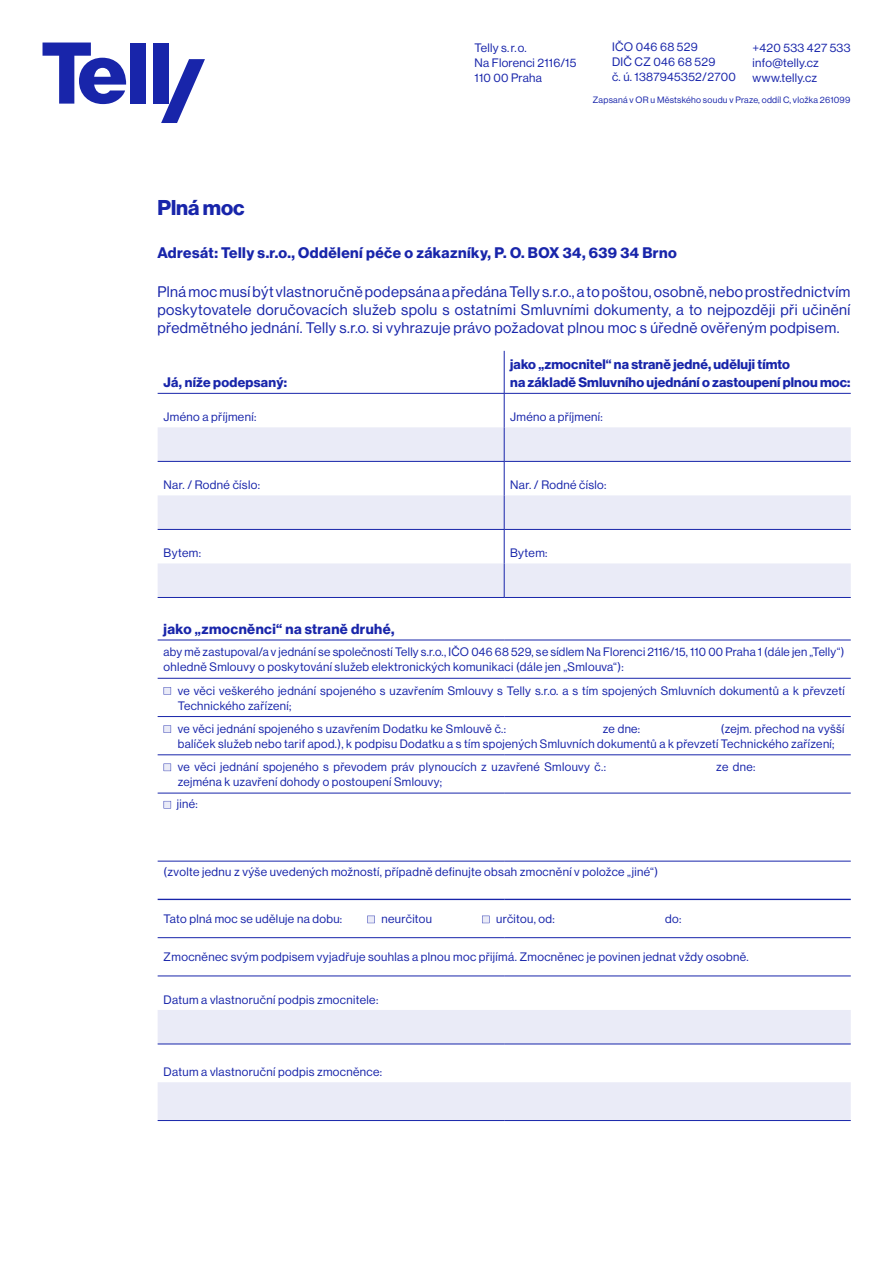
<style>
.page{position:relative;width:893px;height:1263px;background:#fff}
.page>*{position:absolute;margin:0;border:0;box-sizing:border-box;transform-origin:0 0}
.t1{font:21px "N Haas Grotesk DS Pro 75 Bd";color:#1825aa}
.t2{font:15px/18px "N Haas Grotesk DS Pro 55 Rg";letter-spacing:.03em;color:#1825aa;text-align:justify}
.t3{font:15px "N Haas Grotesk DS Pro 75 Bd";letter-spacing:.03em;color:#1825aa}
.t4{font:14.25px "N Haas Grotesk DS Pro 75 Bd";letter-spacing:.03em;color:#1825aa}
.t5{font:13.5px/18px "N Haas Grotesk DS Pro 75 Bd";letter-spacing:.01em;color:#1825aa}
.t6{font:12px/15px "N Haas Grotesk DS Pro 55 Rg";letter-spacing:.03em;color:#1825aa}
.t7{font:9px "N Haas Grotesk DS Pro 55 Rg";letter-spacing:.025em;color:#1825aa}
</style>
<div class="page">
<svg style="left:161px;top:59px;width:44px;height:64px"></svg>
<svg style="left:43px;top:43px;width:83px;height:61px"></svg>
<div style="left:130px;top:43px;width:16px;height:61px;background:#1825aa"></div>
<div style="left:153px;top:43px;width:15px;height:61px;background:#1825aa"></div>
<svg style="left:158px;top:427px;width:693px;height:170px;fill:#eaebf7"></svg>
<svg style="left:158px;top:1010px;width:693px;height:110px;fill:#eaebf7"></svg>
<hr style="left:158px;top:393px;width:346px;height:1px;background:#1825aa">
<hr style="left:504px;top:393px;width:347px;height:1px;background:#1825aa">
<hr style="left:158px;top:461px;width:346px;height:1px;background:#1825aa">
<hr style="left:504px;top:461px;width:347px;height:1px;background:#1825aa">
<hr style="left:158px;top:640px;width:346px;height:1px;background:#1825aa">
<hr style="left:504px;top:640px;width:347px;height:1px;background:#1825aa">
<hr style="left:158px;top:861px;width:346px;height:1px;background:#1825aa">
<hr style="left:504px;top:861px;width:347px;height:1px;background:#1825aa">
<hr style="left:158px;top:529px;width:346px;height:1px;background:#1825aa">
<hr style="left:504px;top:529px;width:347px;height:1px;background:#1825aa">
<hr style="left:158px;top:937px;width:346px;height:1px;background:#1825aa">
<hr style="left:504px;top:937px;width:347px;height:1px;background:#1825aa">
<hr style="left:158px;top:975px;width:346px;height:1px;background:#1825aa">
<hr style="left:504px;top:975px;width:347px;height:1px;background:#1825aa">
<hr style="left:158px;top:1120px;width:346px;height:1px;background:#1825aa">
<hr style="left:504px;top:1120px;width:347px;height:1px;background:#1825aa">
<hr style="left:504px;top:351px;width:1px;height:42px;background:#1825aa">
<hr style="left:504px;top:393px;width:1px;height:34px;background:#1825aa">
<hr style="left:504px;top:427px;width:1px;height:34px;background:#1825aa">
<hr style="left:504px;top:461px;width:1px;height:34px;background:#1825aa">
<hr style="left:504px;top:495px;width:1px;height:34px;background:#1825aa">
<hr style="left:504px;top:529px;width:1px;height:34px;background:#1825aa">
<hr style="left:504px;top:563px;width:1px;height:34px;background:#1825aa">
<hr style="left:158px;top:597px;width:346px;height:1px;background:#1825aa">
<hr style="left:504px;top:597px;width:347px;height:1px;background:#1825aa">
<hr style="left:158px;top:678px;width:346px;height:1px;background:#1825aa">
<hr style="left:504px;top:678px;width:347px;height:1px;background:#1825aa">
<hr style="left:158px;top:716px;width:346px;height:1px;background:#1825aa">
<hr style="left:504px;top:716px;width:347px;height:1px;background:#1825aa">
<hr style="left:158px;top:754px;width:346px;height:1px;background:#1825aa">
<hr style="left:504px;top:754px;width:347px;height:1px;background:#1825aa">
<hr style="left:158px;top:793px;width:346px;height:1px;background:#1825aa">
<hr style="left:504px;top:793px;width:347px;height:1px;background:#1825aa">
<hr style="left:158px;top:899px;width:346px;height:1px;background:#1825aa">
<hr style="left:504px;top:899px;width:347px;height:1px;background:#1825aa">
<hr style="left:158px;top:1043px;width:346px;height:1px;background:#1825aa">
<hr style="left:504px;top:1043px;width:347px;height:1px;background:#1825aa">
<svg style="left:164px;top:687px;width:7px;height:7px"></svg>
<svg style="left:164px;top:725px;width:7px;height:8px"></svg>
<svg style="left:164px;top:764px;width:7px;height:7px"></svg>
<svg style="left:164px;top:801px;width:7px;height:7px"></svg>
<svg style="left:367px;top:916px;width:8px;height:7px"></svg>
<svg style="left:482px;top:916px;width:7px;height:7px"></svg>
<p class="t6" style="left:475px;top:40px;width:103px">Telly s. r. o.<br>Na Florenci 2116/15<br>110 00 Praha</p>
<p class="t6" style="left:612px;top:40px;width:125px">IČO 046 68 529<br>DIČ CZ 046 68 529<br>č. ú. 1387945352/2700</p>
<p class="t6" style="left:752px;top:40px;width:100px">+420 533 427 533 info@telly.cz www.telly.cz</p>
<h1 class="t1" style="left:157px;top:195px;width:89px">Plná moc</h1>
<p class="t7" style="left:593px;top:95px;width:259px">Zapsaná v OR u Městského soudu v Praze, oddíl C, vložka 261099</p>
<p class="t3" style="left:157px;top:244px;width:521px">Adresát: Telly s.r.o., Oddělení péče o zákazníky, P. O. BOX 34, 639 34 Brno</p>
<p class="t2" style="left:157px;top:282px;width:695px">Plná moc musí být vlastnoručně podepsána a předána Telly s.r.o., a to poštou, osobně, nebo prostřednictvím poskytovatele doručovacích služeb spolu s ostatními Smluvními dokumenty, a to nejpozději při učinění předmětného jednání. Telly s.r.o. si vyhrazuje právo požadovat plnou moc s úředně ověřeným podpisem.</p>
<p class="t5" style="left:164px;top:374px;width:125px">Já, níže podepsaný:</p>
<p class="t5" style="left:510px;top:356px;width:342px">jako „zmocnitel“ na straně jedné, uděluji tímto<br>na základě Smluvního ujednání o zastoupení plnou moc:</p>
<p class="t6" style="left:164px;top:410px;width:94px">Jméno a příjmení:</p>
<p class="t6" style="left:510px;top:410px;width:94px">Jméno a příjmení:</p>
<p class="t6" style="left:164px;top:478px;width:98px">Nar. / Rodné číslo:</p>
<p class="t6" style="left:510px;top:478px;width:98px">Nar. / Rodné číslo:</p>
<p class="t6" style="left:164px;top:546px;width:39px">Bytem:</p>
<p class="t6" style="left:510px;top:546px;width:39px">Bytem:</p>
<p class="t4" style="left:164px;top:621px;width:232px">jako „zmocněnci“ na straně druhé,</p>
<p class="t6" style="left:164px;top:645px;width:682px">aby mě zastupoval/a v jednání se společností Telly s.r.o., IČO 046 68 529, se sídlem Na Florenci 2116/15, 110 00 Praha 1 (dále jen „Telly“) ohledně Smlouvy o poskytování služeb elektronických komunikaci (dále jen „Smlouva“):</p>
<p class="t6" style="left:178px;top:683px;width:668px">ve věci veškerého jednání spojeného s uzavřením Smlouvy s Telly s.r.o. a s tím spojených Smluvních dokumentů a k převzetí<br>Technického zařízení;</p>
<p class="t6" style="left:178px;top:721px;width:330px">ve věci jednání spojeného s uzavřením Dodatku ke Smlouvě č.:</p>
<p class="t6" style="left:603px;top:721px;width:39px">ze dne:</p>
<p class="t6" style="left:178px;top:721px;width:668px;text-indent:543px">(zejm. přechod na vyšší balíček služeb nebo tarif apod.), k podpisu Dodatku a s tím spojených Smluvních dokumentů a k převzetí Technického zařízení;</p>
<p class="t6" style="left:178px;top:759px;width:430px">ve věci jednání spojeného s převodem práv plynoucích z uzavřené Smlouvy č.:</p>
<p class="t6" style="left:716px;top:759px;width:41px">ze dne:</p>
<p class="t6" style="left:177px;top:771px;width:267px;line-height:22.4px">zejména k uzavření dohody o postoupení Smlouvy; jiné:</p>
<p class="t6" style="left:164px;top:865px;width:496px">(zvolte jednu z výše uvedených možností, případně definujte obsah zmocnění v položce „jiné“)</p>
<p class="t6" style="left:164px;top:911px;width:180px">Tato plná moc se uděluje na dobu:</p>
<p class="t6" style="left:381px;top:911px;width:52px">neurčitou</p>
<p class="t6" style="left:496px;top:911px;width:60px">určitou, od:</p>
<p class="t6" style="left:665px;top:911px;width:18px">do:</p>
<p class="t6" style="left:164px;top:950px;width:587px">Zmocněnec svým podpisem vyjadřuje souhlas a plnou moc přijímá. Zmocněnec je povinen jednat vždy osobně.</p>
<p class="t6" style="left:164px;top:992px;width:216px">Datum a vlastnoruční podpis zmocnitele:</p>
<p class="t6" style="left:164px;top:1065px;width:220px">Datum a vlastnoruční podpis zmocněnce:</p>
</div>
